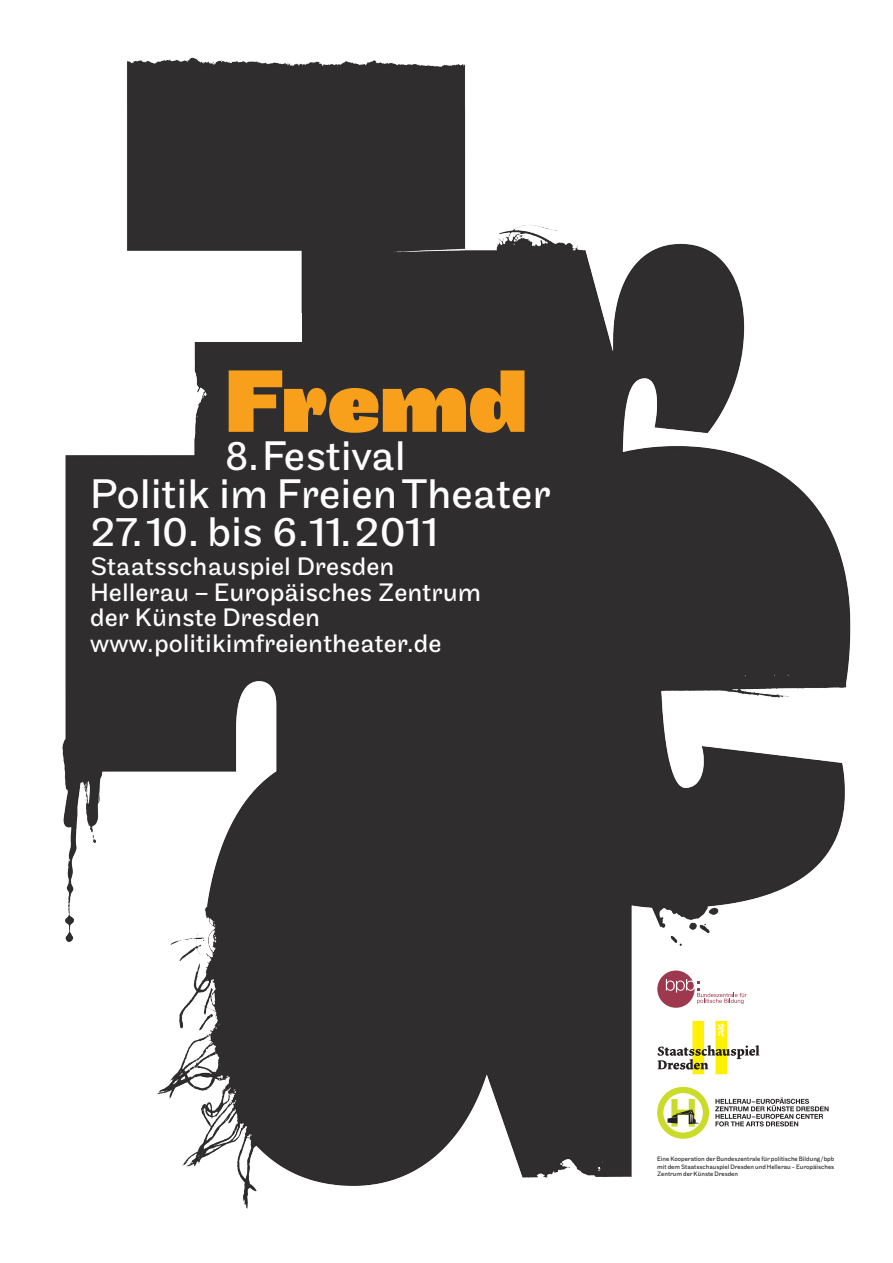
<style>
.page{position:relative;width:893px;height:1263px;background:#fff}
.page>*{position:absolute;margin:0;border:0;box-sizing:border-box;transform-origin:0 0}
.t1{font:900 92.25px "Maple";letter-spacing:-.005em;color:#f89f1c}
.t2{font:43.05px "Maple";color:#fff}
.t3{font:43.05px "Maple";color:#fff;scale:1.1 1}
.t4{font:26.4px "Maple";color:#fff}
.t5{font:6.6px/7.5px "Maple";color:#231f20;text-align:justify;scale:.96 1}
</style>
<div class="page">
<img style="left:62px;top:57px;width:789px;height:1152px">
<div style="left:173px;top:313px;width:128px;height:29px;background:#fff"></div>
<svg style="left:657px;top:1021px;width:102px;height:53px"></svg>
<svg style="left:657px;top:970px;width:89px;height:38px"></svg>
<svg style="left:657px;top:1087px;width:52px;height:52px"></svg>
<svg style="left:715px;top:1097px;width:114px;height:29px"></svg>
<p class="t1" style="left:225px;top:343px;width:304px">Fremd</p>
<p class="t2" style="left:225px;top:432px;width:182px">8. Festival</p>
<p class="t2" style="left:90px;top:469px;width:462px">Politik im Freien Theater</p>
<p class="t3" style="left:90px;top:508px;width:319px">27.10. bis 6.11.2011</p>
<p class="t4" style="left:90px;top:552px;width:306px">Staatsschauspiel Dresden</p>
<p class="t4" style="left:90px;top:577px;width:392px">Hellerau – Europäisches Zentrum</p>
<p class="t4" style="left:90px;top:603px;width:232px">der Künste Dresden</p>
<p class="t4" style="left:90px;top:628px;width:353px">www.politikimfreientheater.de</p>
<p class="t5" style="left:657px;top:1155px;width:186px">Eine Kooperation der Bundeszentrale für politische Bildung/bpb mit dem Staatsschauspiel Dresden und Hellerau - Europäisches Zentrum der Künste Dresden</p>
</div>
